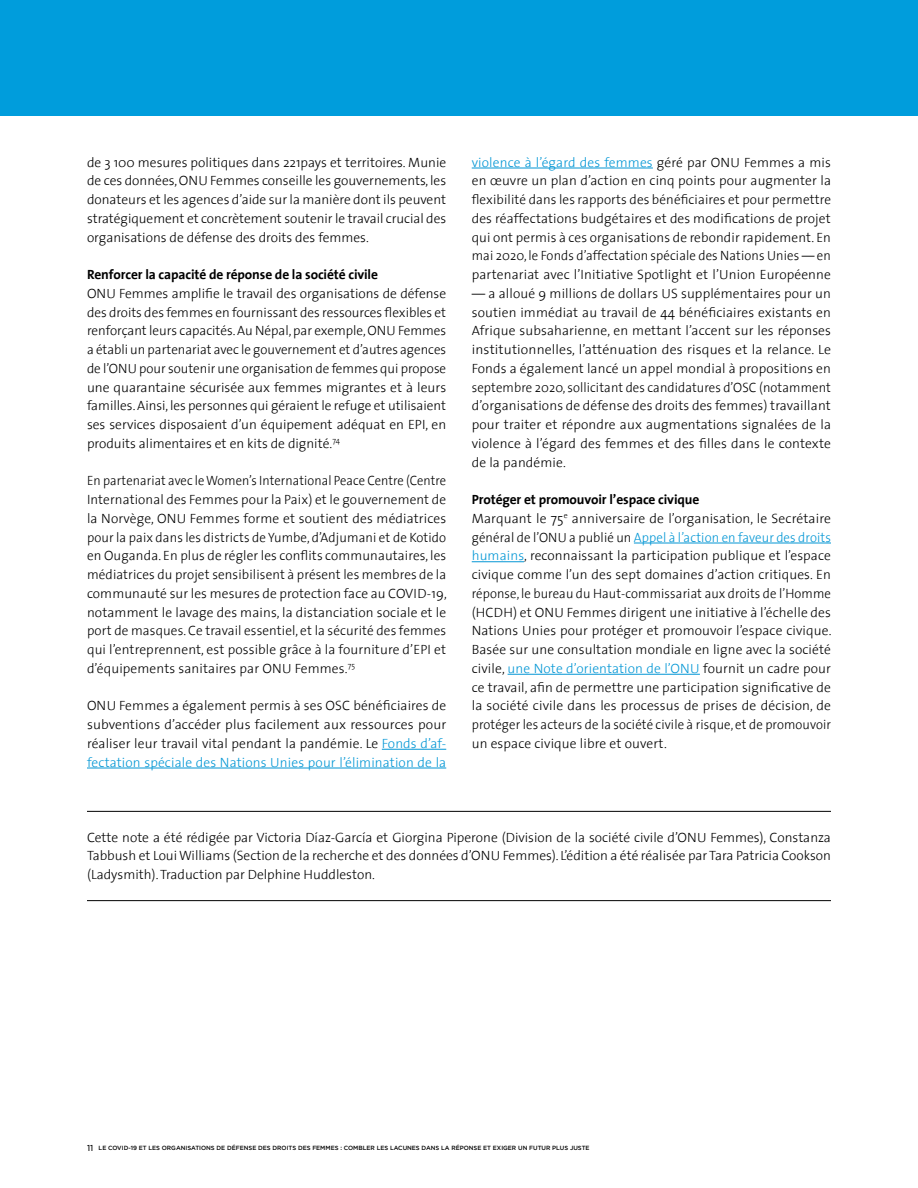
<style>
.page{position:relative;width:918px;height:1188px;background:#fff}
.page>*{position:absolute;margin:0;border:0;box-sizing:border-box;transform-origin:0 0}
.t1{font:300 13.5px/18.8px "The Sans";letter-spacing:.01em;color:#000;text-align:justify}
.t2{font:300 13.5px/18.8px "The Sans";letter-spacing:.01em;color:#000;text-align:justify;scale:.93 1}
.t3{font:700 13.5px "The Sans";letter-spacing:-.01em;color:#000}
.t4{font:500 6px "Gotham";color:#000}
.s1{color:#0497d5}
.s2{font-weight:700}
.s3{font-family:"The Sans Caps";font-weight:400;font-size:9px}
</style>
<div class="page">
<hr style="left:382px;top:749px;width:64px;height:1px;background:#0497d5">
<hr style="left:87px;top:768px;width:359px;height:1px;background:#0497d5">
<hr style="left:472px;top:168px;width:181px;height:1px;background:#0497d5">
<hr style="left:634px;top:543px;width:197px;height:1px;background:#0497d5">
<hr style="left:472px;top:561px;width:52px;height:1px;background:#0497d5">
<hr style="left:508px;top:674px;width:192px;height:1px;background:#0497d5">
<hr style="left:87px;top:811px;width:744px;height:1px;background:#000">
<hr style="left:87px;top:900px;width:744px;height:1px;background:#000">
<div style="left:0;top:0;width:918px;height:115px;background:#009ddc"></div>
<p class="t1" style="left:87px;top:152px;width:361px">de 3 100 mesures politiques dans 221pays et territoires. Munie de ces données, ONU Femmes conseille les gouvernements, les donateurs et les agences d’aide sur la manière dont ils peuvent stratégiquement et concrètement soutenir le travail crucial des organisations de défense des droits des femmes.</p>
<p class="t3" style="left:87px;top:263px;width:293px">Renforcer la capacité de réponse de la société civile</p>
<p class="t1" style="left:87px;top:283px;width:361px">ONU Femmes amplifie le travail des organisations de défense des droits des femmes en fournissant des ressources flexibles et renforçant leurs capacités. Au Népal, par exemple, ONU Femmes a établi un partenariat avec le gouvernement et d’autres agences de l’ONU pour soutenir une organisation de femmes qui propose une quarantaine sécurisée aux femmes migrantes et à leurs familles. Ainsi, les personnes qui géraient le refuge et utilisaient ses services disposaient d’un équipement adéquat en EPI, en produits alimentaires et en kits de dignité.<sup>74</sup></p>
<p class="t2" style="left:87px;top:471px;width:388px">En partenariat avec le Women’s International Peace Centre (Centre International des Femmes pour la Paix) et le gouvernement de la Norvège, ONU Femmes forme et soutient des médiatrices pour la paix dans les districts de Yumbe, d’Adjumani et de Kotido en Ouganda. En plus de régler les conflits communautaires, les médiatrices du projet sensibilisent à présent les membres de la communauté sur les mesures de protection face au COVID-19, notamment le lavage des mains, la distanciation sociale et le port de masques. Ce travail essentiel, et la sécurité des femmes qui l’entreprennent, est possible grâce à la fourniture d’EPI et d’équipements sanitaires par ONU Femmes.<sup>75</sup></p>
<p class="t1" style="left:87px;top:696px;width:361px">ONU Femmes a également permis à ses OSC bénéficiaires de subventions d’accéder plus facilement aux ressources pour réaliser leur travail vital pendant la pandémie. Le <span class="s1">Fonds d’af&shy;fectation spéciale des Nations Unies pour l’élimination de la</span></p>
<p class="t1" style="left:472px;top:152px;width:361px"><span class="s1">violence à l’égard des femmes</span> géré par ONU Femmes a mis en œuvre un plan d’action en cinq points pour augmenter la flexibilité dans les rapports des bénéficiaires et pour permettre des réaffectations budgétaires et des modifications de projet qui ont permis à ces organisations de rebondir rapidement. En mai 2020, le Fonds d’affectation spéciale des Nations Unies — en partenariat avec l’Initiative Spotlight et l’Union Européenne</p>
<p class="t1" style="left:472px;top:283px;width:361px">— a alloué 9 millions de dollars US supplémentaires pour un soutien immédiat au travail de 44 bénéficiaires existants en Afrique subsaharienne, en mettant l’accent sur les réponses institutionnelles, l’atténuation des risques et la relance. Le Fonds a également lancé un appel mondial à propositions en septembre 2020, sollicitant des candidatures d’OSC (notamment d’organisations de défense des droits des femmes) travaillant pour traiter et répondre aux augmentations signalées de la violence à l’égard des femmes et des filles dans le contexte de la pandémie.</p>
<p class="t1" style="left:472px;top:490px;width:361px;text-align:left"><span class="s2">Protéger et promouvoir l’espace civique<br></span>Marquant le 75<sup>e</sup> anniversaire de l’organisation, le Secrétaire général de l’ONU a publié un <span class="s1">Appel à l’action en faveur des droits humains</span>, reconnaissant la participation publique et l’espace civique comme l’un des sept domaines d’action critiques. En réponse, le bureau du Haut-commissariat aux droits de l’Homme (HCDH) et ONU Femmes dirigent une initiative à l’échelle des Nations Unies pour protéger et promouvoir l’espace civique.<br>Basée sur une consultation mondiale en ligne avec la société civile, <span class="s1">une Note d’orientation de l’ONU</span> fournit un cadre pour ce travail, afin de permettre une participation significative de la société civile dans les processus de prises de décision, de protéger les acteurs de la société civile à risque, et de promouvoir un espace civique libre et ouvert.</p>
<p class="t1" style="left:87px;top:827px;width:746px">Cette note a été rédigée par Victoria Díaz-García et Giorgina Piperone (Division de la société civile d’ONU Femmes), Constanza Tabbush et Loui Williams (Section de la recherche et des données d’ONU Femmes). L’édition a été réalisée par Tara Patricia Cookson (Ladysmith). Traduction par Delphine Huddleston.</p>
<p class="t4" style="left:87px;top:1145px;width:504px"><span class="s3">11</span> LE COVID-19 ET LES ORGANISATIONS DE DÉFENSE DES DROITS DES FEMMES : COMBLER LES LACUNES DANS LA RÉPONSE ET EXIGER UN FUTUR PLUS JUSTE</p>
</div>
